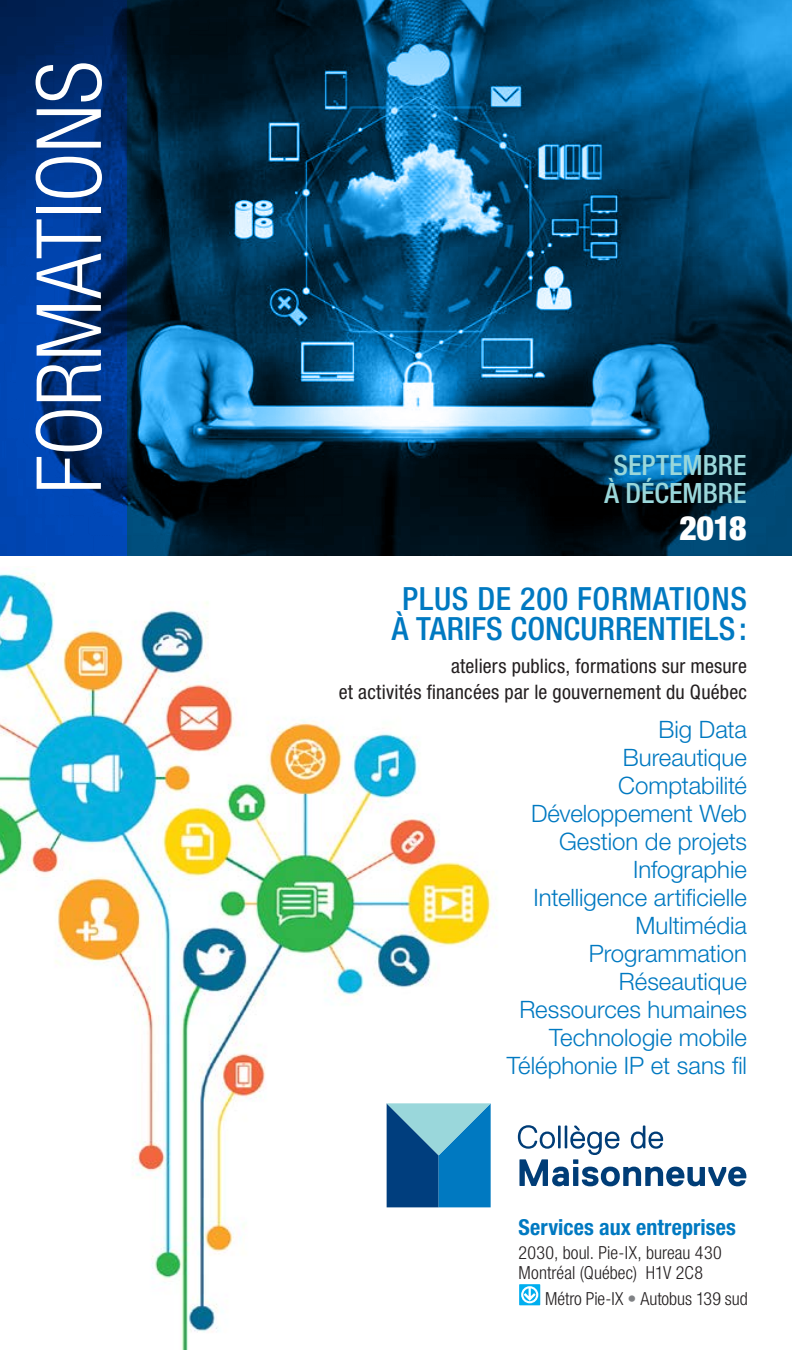
<style>
.page{position:relative;width:792px;height:1350px;background:#fff}
.page>*{position:absolute;margin:0;border:0;box-sizing:border-box;transform-origin:0 0}
.t1{font:300 condensed 90px "Helvetica Neue LT Std";letter-spacing:-.005em;color:#fff}
.t2{font:900 condensed 33.6px "Helvetica Neue LT Std";color:#fff}
.t3{font:500 condensed 32px/30px "Helvetica Neue LT Std";letter-spacing:.01em;color:#0079c1;text-align:center}
.t4{font:500 condensed 28px/28px "Helvetica Neue LT Std";color:#9ad7da;text-align:center}
.t5{font:300 24px/28px "Helvetica Neue LT Std";color:#0079c1;text-align:right}
.t6{font:700 condensed 22px "Helvetica Neue LT Std";letter-spacing:.005em;color:#0079c1}
.t7{font:condensed 20px/26px "Helvetica Neue LT Std";letter-spacing:.01em;color:#231f20;text-align:right}
.t8{font:300 condensed 18px/20px "Helvetica Neue LT Std";letter-spacing:.005em;color:#231f20}
.s1{color:#808285}
</style>
<div class="page">
<img style="left:0;top:573px;width:495px;height:777px">
<img style="left:127px;top:0;width:665px;height:555px">
<svg style="left:518px;top:1125px;width:228px;height:61px"></svg>
<svg style="left:387px;top:1103px;width:104px;height:104px;background:#277bae"></svg>
<svg style="left:0;top:0;width:127px;height:555px;background:#003588"></svg>
<div style="left:519px;top:1284px;width:21px;height:21px;background:#00aeef"></div>
<svg style="left:521px;top:1286px;width:17px;height:17px"></svg>
<h1 class="t1" style="left:17px;top:494px;width:435px;rotate:-90deg">FORMATIONS</h1>
<p class="t4" style="left:604px;top:450px;width:144px">SEPTEMBRE<br>À DÉCEMBRE</p>
<h2 class="t2" style="left:679px;top:508px;width:69px">2018</h2>
<h3 class="t3" style="left:392px;top:584px;width:357px">PLUS DE 200 FORMATIONS<br>À TARIFS CONCURRENTIELS:</h3>
<p class="t7" style="left:339px;top:653px;width:410px">ateliers publics, formations sur mesure<br>et activités financées par le gouvernement du Québec</p>
<p class="t5" style="left:507px;top:715px;width:242px">Big Data<br>Bureautique<br>Comptabilité<br>Développement Web<br>Gestion de projets<br>Infographie<br>Intelligence artificielle<br>Multimédia<br>Programmation<br>Réseautique<br>Ressources humaines<br>Technologie mobile<br>Téléphonie IP et sans fil</p>
<p class="t6" style="left:519px;top:1214px;width:219px">Services aux entreprises</p>
<p class="t8" style="left:519px;top:1243px;width:205px">2030, boul. Pie-IX, bureau 430<br>Montréal (Québec) H1V 2C8</p>
<p class="t8" style="left:545px;top:1289px;width:204px">Métro Pie-IX <span class="s1">•</span> Autobus 139 sud</p>
</div>
